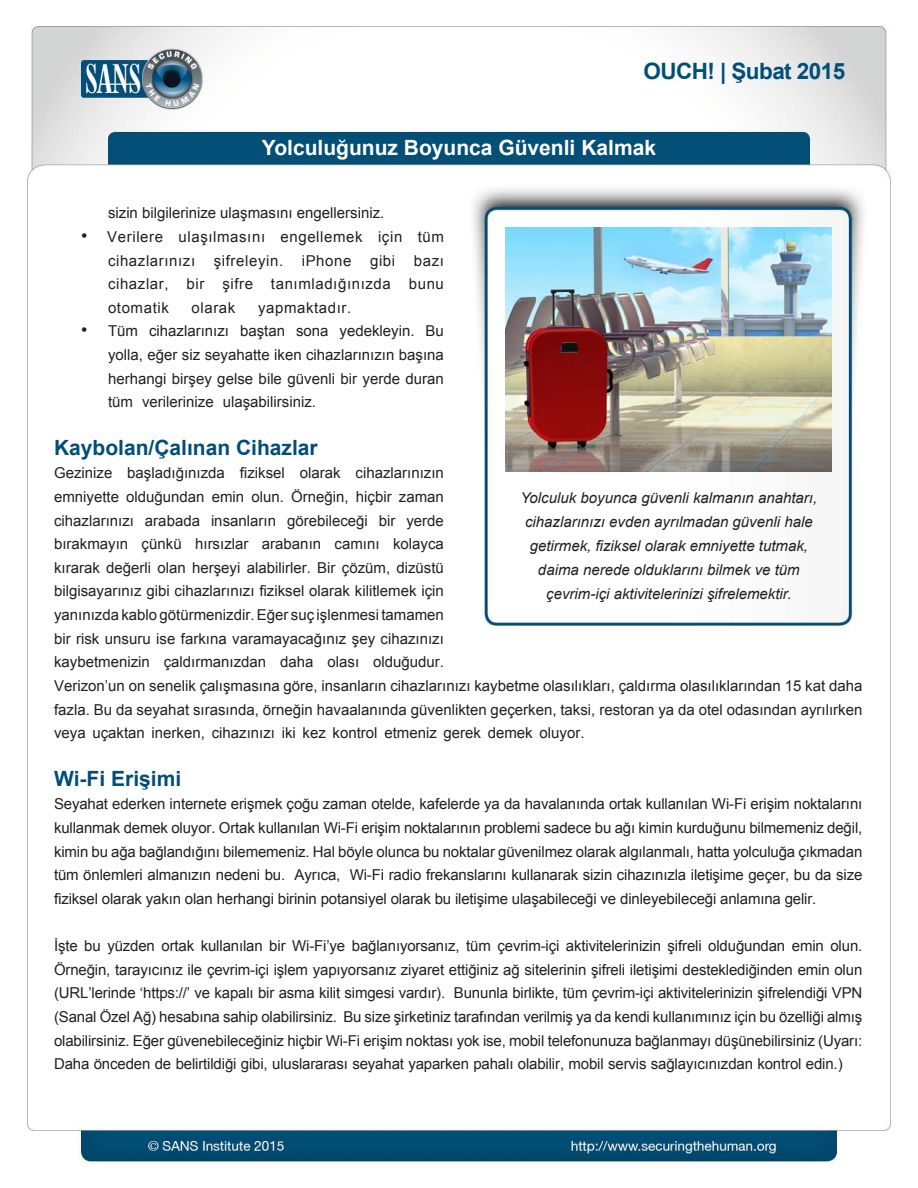
<style>
.page{position:relative;width:918px;height:1188px;background:#fff}
.page>*{position:absolute;margin:0;border:0;box-sizing:border-box;transform-origin:0 0}
.t1{font:700 22.5px "Arial";letter-spacing:-.025em;color:#004f77}
.MainText{font:700 21px "Arial";color:#024e77}
.t2{font:700 21px "Arial";color:#fff}
.t3{font:18px "Arial";color:#231f20}
.MainText-2{font:15px/23.7px "Arial";letter-spacing:-.01em;color:#231f20}
.t4{font:italic 15px/24px "Arial";color:#231f20;text-align:center}
.MainText-3{font:15px "Arial";letter-spacing:.04em;color:#231f20}
</style>
<div class="page">
<img style="left:26px;top:25px;width:865px;height:1139px">
<img style="left:506px;top:228px;width:326px;height:244px">
<h1 class="t1" style="left:643px;top:56px;width:203px">OUCH! | Şubat 2015</h1>
<h2 class="t2" style="left:262px;top:134px;width:396px">Yolculuğunuz Boyunca Güvenli Kalmak</h2>
<p class="t3" style="left:81px;top:224px;width:8px">•</p>
<p class="t3" style="left:81px;top:318px;width:8px">•</p>
<p class="MainText-2" style="left:108px;top:201px;width:278px">sizin bilgilerinize ulaşmasını engellersiniz.</p>
<p class="MainText-3" style="left:107px;top:227px;width:57px">Verilere</p>
<p class="MainText-3" style="left:179px;top:227px;width:88px">ulaşılmasını</p>
<p class="MainText-3" style="left:281px;top:227px;width:84px">engellemek</p>
<p class="MainText-2" style="left:378px;top:225px;width:26px">için</p>
<p class="MainText-2" style="left:418px;top:225px;width:28px">tüm</p>
<p class="MainText-3" style="left:108px;top:250px;width:89px">cihazlarınızı</p>
<p class="MainText-3" style="left:214px;top:250px;width:71px">şifreleyin.</p>
<p class="MainText-2" style="left:302px;top:249px;width:51px">iPhone</p>
<p class="MainText-2" style="left:370px;top:249px;width:27px">gibi</p>
<p class="MainText-2" style="left:414px;top:249px;width:32px">bazı</p>
<p class="MainText-3" style="left:108px;top:274px;width:62px">cihazlar,</p>
<p class="MainText-2" style="left:187px;top:272px;width:19px">bir</p>
<p class="MainText-2" style="left:222px;top:272px;width:32px">şifre</p>
<p class="MainText-3" style="left:271px;top:274px;width:121px">tanımladığınızda</p>
<p class="MainText-2" style="left:409px;top:272px;width:37px">bunu</p>
<p class="MainText-3" style="left:108px;top:298px;width:62px">otomatik</p>
<p class="MainText-2" style="left:192px;top:296px;width:45px">olarak</p>
<p class="MainText-3" style="left:258px;top:298px;width:95px">yapmaktadır.</p>
<p class="MainText-2" style="left:108px;top:319px;width:31px">Tüm</p>
<p class="MainText-2" style="left:149px;top:319px;width:82px">cihazlarınızı</p>
<p class="MainText-2" style="left:240px;top:319px;width:47px">baştan</p>
<p class="MainText-2" style="left:296px;top:319px;width:34px">sona</p>
<p class="MainText-2" style="left:340px;top:319px;width:77px">yedekleyin.</p>
<p class="MainText-2" style="left:426px;top:319px;width:20px">Bu</p>
<p class="MainText-2" style="left:108px;top:343px;width:337px">yolla, eğer siz seyahatte iken cihazlarınızın başına</p>
<p class="MainText-2" style="left:108px;top:367px;width:337px">herhangi birşey gelse bile güvenli bir yerde duran</p>
<p class="MainText-2" style="left:223px;top:390px;width:95px">ulaşabilirsiniz.</p>
<p class="MainText-2" style="left:108px;top:390px;width:27px">tüm</p>
<p class="MainText" style="left:54px;top:433px;width:265px">Kaybolan/Çalınan Cihazlar</p>
<p class="MainText-2" style="left:142px;top:390px;width:73px">verilerinize</p>
<p class="MainText-2" style="left:54px;top:461px;width:60px">Gezinize</p>
<p class="MainText-2" style="left:127px;top:461px;width:99px">başladığınızda</p>
<p class="MainText-2" style="left:240px;top:461px;width:46px">fiziksel</p>
<p class="MainText-2" style="left:300px;top:461px;width:42px">olarak</p>
<p class="MainText-2" style="left:356px;top:461px;width:90px">cihazlarınızın</p>
<p class="MainText-2" style="left:291px;top:485px;width:59px">Örneğin,</p>
<p class="MainText-2" style="left:54px;top:485px;width:67px">emniyette</p>
<p class="MainText-2" style="left:126px;top:485px;width:80px">olduğundan</p>
<p class="MainText-2" style="left:212px;top:485px;width:34px">emin</p>
<p class="MainText-2" style="left:252px;top:485px;width:34px">olun.</p>
<p class="MainText-2" style="left:356px;top:485px;width:37px">hiçbir</p>
<p class="t4" style="left:520px;top:486px;width:298px">Yolculuk boyunca güvenli kalmanın anahtarı, cihazlarınızı evden ayrılmadan güvenli hale getirmek, fiziksel olarak emniyette tutmak, daima nerede olduklarını bilmek ve tüm çevrim-içi aktivitelerinizi şifrelemektir.</p>
<p class="MainText-2" style="left:399px;top:485px;width:47px">zaman</p>
<p class="MainText-2" style="left:287px;top:509px;width:82px">görebileceği</p>
<p class="MainText-2" style="left:54px;top:509px;width:82px">cihazlarınızı</p>
<p class="MainText-2" style="left:145px;top:509px;width:57px">arabada</p>
<p class="MainText-2" style="left:211px;top:509px;width:67px">insanların</p>
<p class="MainText-2" style="left:379px;top:509px;width:18px">bir</p>
<p class="MainText-2" style="left:406px;top:509px;width:39px">yerde</p>
<p class="MainText-2" style="left:142px;top:532px;width:42px">çünkü</p>
<p class="MainText-2" style="left:54px;top:532px;width:76px">bırakmayın</p>
<p class="MainText-2" style="left:54px;top:556px;width:391px">kırarak değerli olan herşeyi alabilirler. Bir çözüm, dizüstü</p>
<p class="MainText-2" style="left:54px;top:580px;width:391px">bilgisayarınız gibi cihazlarınızı fiziksel olarak kilitlemek için</p>
<p class="MainText-2" style="left:54px;top:603px;width:391px">yanınızda kablo götürmenizdir. Eğer suç işlenmesi tamamen</p>
<p class="MainText-2" style="left:54px;top:627px;width:391px">bir risk unsuru ise farkına varamayacağınız şey cihazınızı</p>
<p class="MainText-2" style="left:373px;top:650px;width:72px">olduğudur.</p>
<p class="MainText-2" style="left:195px;top:532px;width:55px">hırsızlar</p>
<p class="MainText-2" style="left:262px;top:532px;width:61px">arabanın</p>
<p class="MainText-2" style="left:393px;top:532px;width:52px">kolayca</p>
<p class="MainText-2" style="left:335px;top:532px;width:47px">camını</p>
<p class="MainText-2" style="left:54px;top:650px;width:810px">kaybetmenizin<br>Verizon’un on senelik çalışmasına göre, insanların cihazlarınızı kaybetme olasılıkları, çaldırma olasılıklarından 15 kat daha fazla. Bu da seyahat sırasında, örneğin havaalanında güvenlikten geçerken, taksi, restoran ya da otel odasından ayrılırken veya uçaktan inerken, cihazınızı iki kez kontrol etmeniz gerek demek oluyor.</p>
<p class="MainText" style="left:54px;top:764px;width:129px">Wi-Fi Erişimi</p>
<p class="MainText-2" style="left:54px;top:792px;width:810px;text-align:right">Seyahat ederken internete erişmek çoğu zaman otelde, kafelerde ya da havalanında ortak kullanılan Wi-Fi erişim noktalarını kullanmak demek oluyor. Ortak kullanılan Wi-Fi erişim noktalarının problemi sadece bu ağı kimin kurduğunu bilmemeniz değil, kimin bu ağa bağlandığını bilememeniz. Hal böyle olunca bu noktalar güvenilmez olarak algılanmalı, hatta yolculuğa çıkmadan Wi-Fi radio frekanslarını kullanarak sizin cihazınızla iletişime geçer, bu da size</p>
<p class="MainText-2" style="left:164px;top:650px;width:104px">çaldırmanızdan</p>
<p class="MainText-2" style="left:280px;top:650px;width:35px">daha</p>
<p class="MainText-2" style="left:328px;top:650px;width:33px">olası</p>
<p class="MainText-2" style="left:54px;top:863px;width:764px">tüm önlemleri almanızın nedeni bu.<br>fiziksel olarak yakın olan herhangi birinin potansiyel olarak bu iletişime ulaşabileceği ve dinleyebileceği anlamına gelir.</p>
<p class="MainText-2" style="left:54px;top:934px;width:810px;text-align:right">İşte bu yüzden ortak kullanılan bir Wi-Fi’ye bağlanıyorsanız, tüm çevrim-içi aktivitelerinizin şifreli olduğundan emin olun.<br>Örneğin, tarayıcınız ile çevrim-içi işlem yapıyorsanız ziyaret ettiğiniz ağ sitelerinin şifreli iletişimi desteklediğinden emin olun<br>Bununla birlikte, tüm çevrim-içi aktivitelerinizin şifrelendiği VPN</p>
<p class="MainText-2" style="left:295px;top:863px;width:47px">Ayrıca,</p>
<p class="MainText-2" style="left:54px;top:981px;width:810px">(URL’lerinde ‘https://’ ve kapalı bir asma kilit simgesi vardır .)<br>(Sanal Özel Ağ) hesabına sahip olabilirsiniz. Bu size şirketiniz tarafından verilmiş ya da kendi kullanımınız için bu özelliği almış olabilirsiniz. Eğer güvenebileceğiniz hiçbir Wi-Fi erişim noktası yok ise, mobil telefonunuza bağlanmayı düşünebilirsiniz (Uyarı:<br>Daha önceden de belirtildiği gibi, uluslararası seyahat yaparken pahalı olabilir, mobil servis sağlayıcınızdan kontrol edin (.</p>
</div>
